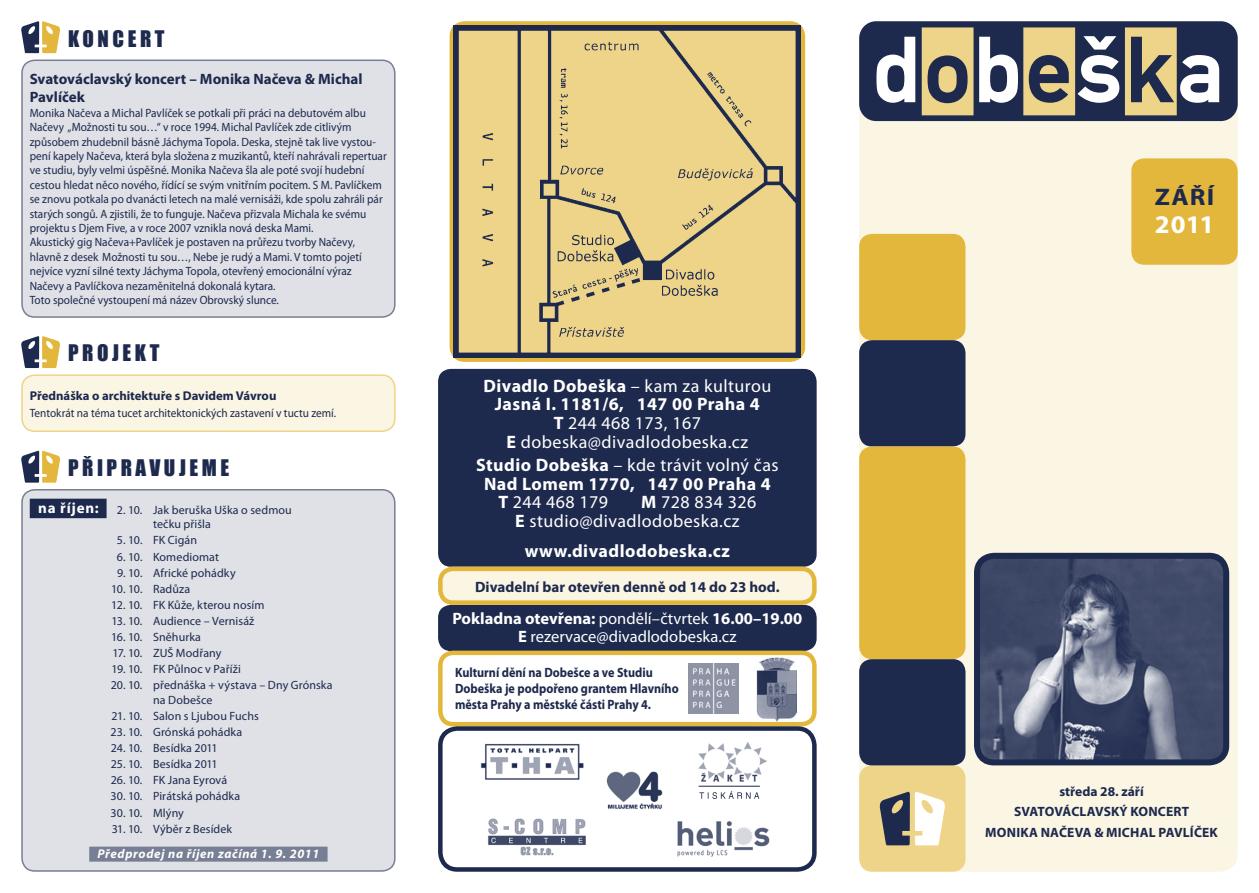
<style>
.page{position:relative;width:1259px;height:893px;background:#fff}
.page>*{position:absolute;margin:0;border:0;box-sizing:border-box;transform-origin:0 0}
.t1{font:700 25.5px "Myriad Pro";color:#fff;scale:1.05 1}
.t2{font:700 24px "Myriad Pro";color:#1d294d;scale:1.1 1}
.t3{font:21px "Impact";letter-spacing:.17em;color:#1d294d}
.t4{font:18px/18.8px "Myriad Pro";letter-spacing:.025em;color:#fff;text-align:center}
.t5{font:700 18px "Myriad Pro";letter-spacing:.025em;color:#fff}
.t6{font:16.5px/18px "Myriad Pro";color:#fff;text-align:center}
.t7{font:700 15px/18px "Myriad Pro";color:#1d294d}
.t8{font:700 15px "Myriad Pro";letter-spacing:.05em;color:#fff}
.t9{font:700 13.5px/16.2px "Myriad Pro";color:#1d294d;scale:.9 1}
.t10{font:700 13.5px/20.4px "Myriad Pro";color:#1d294d}
.t11{font:700 12.75px "Myriad Pro";color:#1d294d}
.t12{font:italic 700 12.75px "Myriad Pro";letter-spacing:.05em;color:#fff}
.t13{font:12px/14.4px "Myriad Pro";color:#1d294d;scale:.94 1}
.t14{font:12px/14.4px "Myriad Pro";color:#1d294d}
.s1{font-weight:700}
</style>
<div class="page">
<div style="left:859px;top:21px;width:378px;height:851px;background:#fbf5e4;border-radius:18px"></div>
<div style="left:859px;top:21px;width:378px;height:100px;background:#1d294d;border-radius:17px"></div>
<div style="left:922px;top:28px;width:51px;height:87px;background:#eed489"></div>
<div style="left:1024px;top:28px;width:50px;height:87px;background:#eed489"></div>
<div style="left:1023px;top:28px;width:51px;height:87px;border:1px solid #eed489"></div>
<div style="left:1125px;top:28px;width:51px;height:87px;background:#eed489"></div>
<svg style="left:876px;top:37px;width:39px;height:66px"></svg>
<svg style="left:927px;top:55px;width:40px;height:48px"></svg>
<svg style="left:979px;top:37px;width:39px;height:66px"></svg>
<svg style="left:1028px;top:55px;width:40px;height:48px"></svg>
<svg style="left:1077px;top:36px;width:42px;height:67px"></svg>
<svg style="left:1131px;top:37px;width:43px;height:65px"></svg>
<svg style="left:1180px;top:55px;width:39px;height:48px"></svg>
<div style="left:449px;top:21px;width:356px;height:341px;border:4px solid #e3b73b;border-radius:13px"></div>
<div style="left:22px;top:490px;width:373px;height:381px;background:#dfe1e6;border-radius:13px"></div>
<div style="left:21px;top:489px;width:374px;height:383px;border:2px solid #777f94;border-radius:13px"></div>
<div style="left:438px;top:605px;width:378px;height:46px;background:#1d294d;border-radius:13px"></div>
<div style="left:859px;top:765px;width:106px;height:107px;background:#eed489;border-radius:13px"></div>
<div style="left:1131px;top:158px;width:106px;height:107px;background:#e3b73b;border-radius:13px"></div>
<div style="left:859px;top:234px;width:106px;height:106px;background:#e3b73b;border-radius:13px"></div>
<div style="left:859px;top:340px;width:106px;height:106px;background:#1d294d;border-radius:13px"></div>
<div style="left:859px;top:659px;width:106px;height:106px;background:#1d294d;border-radius:13px"></div>
<div style="left:859px;top:446px;width:106px;height:213px;background:#e3b73b;border-radius:13px"></div>
<img style="left:981px;top:560px;width:241px;height:198px">
<div style="left:974px;top:553px;width:255px;height:212px;border:6px solid #1d294d;border-radius:17px"></div>
<div style="left:438px;top:369px;width:378px;height:198px;background:#1d294d;border-radius:13px"></div>
<img style="left:454px;top:25px;width:347px;height:333px">
<div style="left:438px;top:651px;width:378px;height:75px;border:4px solid #e3b73b;border-radius:13px"></div>
<div style="left:440px;top:569px;width:374px;height:34px;background:#fbf5e4;border-radius:13px"></div>
<div style="left:438px;top:567px;width:378px;height:38px;border:4px solid #e3b73b;border-radius:13px"></div>
<img style="left:480px;top:742px;width:290px;height:115px">
<div style="left:438px;top:726px;width:378px;height:146px;border:4px solid #1d294d;border-radius:17px"></div>
<hr style="left:698px;top:786px;width:62px;height:1px;background:#1d294d">
<svg style="left:699px;top:791px;width:60px;height:8px"></svg>
<img style="left:688px;top:664px;width:50px;height:49px">
<img style="left:756px;top:657px;width:40px;height:65px">
<svg style="left:21px;top:451px;width:39px;height:32px"></svg>
<svg style="left:879px;top:792px;width:66px;height:53px"></svg>
<div style="left:89px;top:847px;width:238px;height:15px;background:#777f94"></div>
<div style="left:30px;top:499px;width:77px;height:19px;background:#1d294d"></div>
<div style="left:22px;top:60px;width:373px;height:257px;background:#dfe1e6;border-radius:13px"></div>
<div style="left:21px;top:60px;width:374px;height:258px;border:2px solid #777f94;border-radius:13px"></div>
<svg style="left:21px;top:21px;width:39px;height:32px"></svg>
<div style="left:22px;top:375px;width:373px;height:56px;background:#fbf5e4;border-radius:13px"></div>
<div style="left:21px;top:374px;width:374px;height:58px;border:2px solid #eed489;border-radius:13px"></div>
<svg style="left:21px;top:336px;width:39px;height:32px"></svg>
<h3 class="t3" style="left:68px;top:22px;width:98px">KONCERT</h3>
<p class="t7" style="left:30px;top:69px;width:334px">Svatováclavský koncert – Monika Načeva &amp; Michal<br>Pavlíček</p>
<p class="t13" style="left:30px;top:105px;width:381px">Monika Načeva a Michal Pavlíček se potkali při práci na debutovém albu Načevy „Možnosti tu sou…“ v roce 1994. Michal Pavlíček zde citlivým způsobem zhudebnil básně Jáchyma Topola. Deska, stejně tak live vystou&shy;pení kapely Načeva, která byla složena z muzikantů, kteří nahrávali repertuar ve studiu, byly velmi úspěšné. Monika Načeva šla ale poté svojí hudební cestou hledat něco nového, řídící se svým vnitřním pocitem. S M. Pavlíčkem se znovu potkala po dvanácti letech na malé vernisáži, kde spolu zahráli pár starých songů. A zjistili, že to funguje. Načeva přizvala Michala ke svému projektu s Djem Five, a v roce 2007 vznikla nová deska Mami.<br>Akustický gig Načeva+Pavlíček je postaven na průřezu tvorby Načevy, hlavně z desek Možnosti tu sou…, Nebe je rudý a Mami. V tomto pojetí nejvíce vyzní silné texty Jáchyma Topola, otevřený emocionální výraz Načevy a Pavlíčkova nezaměnitelná dokonalá kytara.<br>Toto společné vystoupení má název Obrovský slunce.</p>
<h3 class="t3" style="left:68px;top:337px;width:93px">PROJEKT</h3>
<p class="t11" style="left:30px;top:387px;width:248px">Přednáška o architektuře s Davidem Vávrou</p>
<p class="t13" style="left:30px;top:406px;width:327px">Tentokrát na téma tucet architektonických zastavení v tuctu zemí.</p>
<h3 class="t3" style="left:68px;top:451px;width:163px">PŘIPRAVUJEME</h3>
<p class="t8" style="left:38px;top:498px;width:62px">na říjen:</p>
<p class="t14" style="left:153px;top:503px;width:140px;text-indent:-36px">2. 10. Jak beruška Uška o sedmou tečku přišla</p>
<p class="t14" style="left:117px;top:533px;width:82px">5. 10. FK Cigán</p>
<p class="t14" style="left:117px;top:549px;width:104px">6. 10. Komediomat</p>
<p class="t14" style="left:117px;top:565px;width:120px">9. 10. Africké pohádky</p>
<p class="t14" style="left:111px;top:581px;width:81px">10. 10. Radůza</p>
<p class="t14" style="left:111px;top:597px;width:155px">12. 10. FK Kůže, kterou nosím</p>
<p class="t14" style="left:111px;top:614px;width:144px">13. 10. Audience – Vernisáž</p>
<p class="t14" style="left:111px;top:630px;width:91px">16. 10. Sněhurka</p>
<p class="t14" style="left:113px;top:646px;width:110px">17. 10. ZUŠ Modřany</p>
<p class="t14" style="left:112px;top:662px;width:131px">19. 10. FK Půlnoc v Paříži</p>
<p class="t14" style="left:153px;top:678px;width:181px;text-indent:-42px">20. 10. přednáška + výstava – Dny Grónska na Dobešce</p>
<p class="t14" style="left:112px;top:708px;width:149px">21. 10. Salon s Ljubou Fuchs</p>
<p class="t14" style="left:111px;top:725px;width:133px">23. 10. Grónská pohádka</p>
<p class="t14" style="left:111px;top:741px;width:108px">24. 10. Besídka 2011</p>
<p class="t14" style="left:111px;top:757px;width:109px">25. 10. Besídka 2011</p>
<p class="t14" style="left:111px;top:773px;width:118px">26. 10. FK Jana Eyrová</p>
<p class="t14" style="left:111px;top:789px;width:131px">30. 10. Pirátská pohádka</p>
<p class="t14" style="left:111px;top:805px;width:75px">30. 10. Mlýny</p>
<p class="t14" style="left:112px;top:821px;width:122px">31. 10. Výběr z Besídek</p>
<p class="t12" style="left:97px;top:845px;width:223px">Předprodej na říjen začíná 1. 9. 2011</p>
<h3 class="t4" style="left:483px;top:376px;width:289px"><span class="s1">Divadlo Dobeška</span> – kam za kulturou<br><span class="s1">Jasná I. 1181/6, 147 00 Praha 4<br>T</span> 244 468 173, 167<br><span class="s1">E</span> dobeska@divadlodobeska.cz</h3>
<h3 class="t4" style="left:476px;top:455px;width:304px"><span class="s1">Studio Dobeška</span> – kde trávit volný čas</h3>
<h3 class="t5" style="left:484px;top:472px;width:288px">Nad Lomem 1770, 147 00 Praha 4</h3>
<h3 class="t4" style="left:498px;top:493px;width:111px"><span class="s1">T</span> 244 468 179</h3>
<h3 class="t4" style="left:515px;top:493px;width:243px;text-align:left;text-indent:126px"><span class="s1">M</span> 728 834 326<br><span class="s1">E</span> studio@divadlodobeska.cz</h3>
<h3 class="t5" style="left:525px;top:539px;width:207px">www.divadlodobeska.cz</h3>
<p class="t7" style="left:475px;top:577px;width:306px">Divadelní bar otevřen denně od 14 do 23 hod.</p>
<h3 class="t6" style="left:452px;top:609px;width:351px"><span class="s1">Pokladna otevřena:</span> pondělí–čtvrtek <span class="s1">16.00–19.00<br>E</span> rezervace@divadlodobeska.cz</h3>
<p class="t9" style="left:455px;top:664px;width:250px">Kulturní dění na Dobešce a ve Studiu<br>Dobeška je podpořeno grantem Hlavního města Prahy a městské části Prahy 4.</p>
<h2 class="t2" style="left:1154px;top:181px;width:56px">září</h2>
<h1 class="t1" style="left:1154px;top:208px;width:58px">2011</h1>
<p class="t10" style="left:1014px;top:781px;width:131px;text-indent:45px">středa 28. září<br>Svatováclavsk</p>
<p class="t10" style="left:1119px;top:801px;width:69px">ý koncert</p>
<p class="t10" style="left:985px;top:822px;width:30px">Monika</p>
<p class="t10" style="left:1040px;top:822px;width:36px">Načeva</p>
<p class="t10" style="left:1094px;top:822px;width:45px">&amp; Michal</p>
<p class="t10" style="left:1158px;top:822px;width:53px">Pavl íček</p>
</div>
